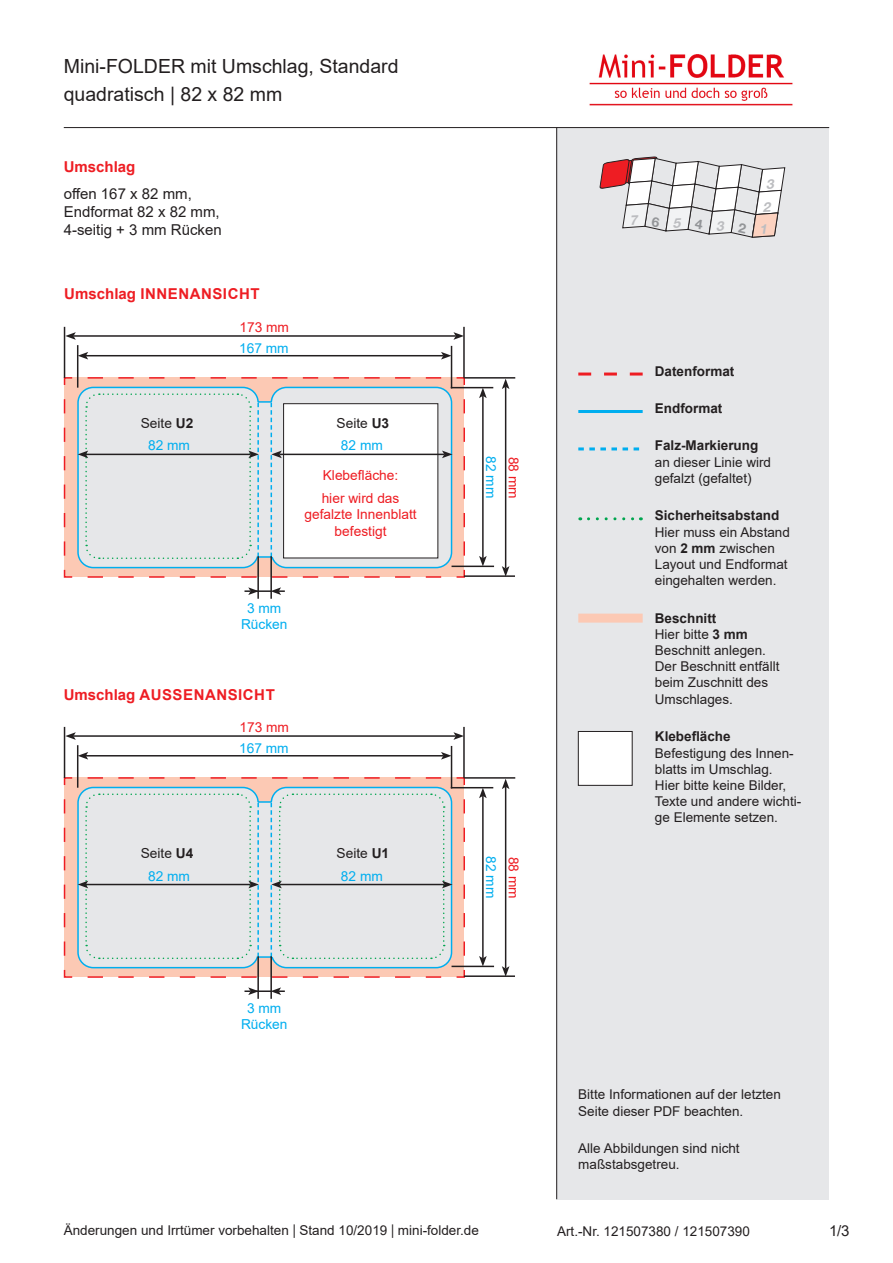
<style>
.page{position:relative;width:893px;height:1263px;background:#fff}
.page>*{position:absolute;margin:0;border:0;box-sizing:border-box;transform-origin:0 0}
.t1{font:19.5px/28.5px "Arial";color:#231f20}
.t2{font:15px/18px "Arial";color:#231f20}
.t3{font:700 15px "Arial";letter-spacing:.035em;color:#ee1d23}
.t4{font:700 15px "Arial";color:#ee1d23}
.t5{font:13.65px/23px "Arial";color:#ee1d23}
.t6{font:13.65px/16.5px "Arial";color:#00aeef;text-align:center}
.t7{font:13.65px "Arial";color:#231f20}
.t8{font:13.5px/16.2px "Arial";color:#231f20}
.t9{font:700 13.5px "Arial";color:#231f20}
.s1{font-weight:700}
.s2{font-family:"Dax"}
</style>
<div class="page">
<div style="left:556px;top:128px;width:273px;height:1071px;background:#e6e7e9"></div>
<hr style="left:64px;top:127px;width:765px;height:1px;background:#231f20">
<svg style="left:63px;top:376px;width:403px;height:202px;background:#f5c1b1"></svg>
<svg style="left:63px;top:776px;width:403px;height:202px;background:#f5c1b1"></svg>
<div style="left:78px;top:387px;width:180px;height:181px;background:#e6e7e9;border-radius:15px"></div>
<div style="left:77px;top:387px;width:182px;height:181px;border:2px solid #00aeef;border-radius:15px"></div>
<div style="left:78px;top:787px;width:180px;height:181px;background:#e6e7e9;border-radius:15px"></div>
<div style="left:77px;top:787px;width:182px;height:181px;border:2px solid #00aeef;border-radius:15px"></div>
<div style="left:271px;top:387px;width:181px;height:181px;background:#e6e7e9;border-radius:15px"></div>
<div style="left:271px;top:387px;width:181px;height:181px;border:2px solid #00aeef;border-radius:15px"></div>
<div style="left:271px;top:787px;width:181px;height:181px;background:#e6e7e9;border-radius:15px"></div>
<div style="left:271px;top:787px;width:181px;height:181px;border:2px solid #00aeef;border-radius:15px"></div>
<div style="left:284px;top:404px;width:154px;height:154px;background:#fff"></div>
<div style="left:283px;top:403px;width:155px;height:155px;border:1px solid #231f20"></div>
<hr style="left:64px;top:327px;width:1px;height:51px;background:#231f20">
<hr style="left:64px;top:727px;width:1px;height:51px;background:#231f20">
<hr style="left:77px;top:345px;width:1px;height:43px;background:#231f20">
<hr style="left:77px;top:745px;width:1px;height:43px;background:#231f20">
<hr style="left:463px;top:327px;width:2px;height:51px;background:#231f20">
<hr style="left:463px;top:727px;width:2px;height:51px;background:#231f20">
<hr style="left:451px;top:346px;width:1px;height:42px;background:#231f20">
<hr style="left:451px;top:746px;width:1px;height:42px;background:#231f20">
<hr style="left:451px;top:387px;width:42px;height:1px;background:#231f20">
<hr style="left:451px;top:787px;width:42px;height:1px;background:#231f20">
<hr style="left:464px;top:377px;width:51px;height:2px;background:#231f20">
<hr style="left:464px;top:777px;width:51px;height:2px;background:#231f20">
<hr style="left:452px;top:566px;width:42px;height:1px;background:#231f20">
<hr style="left:452px;top:966px;width:42px;height:1px;background:#231f20">
<hr style="left:464px;top:575px;width:51px;height:2px;background:#231f20">
<hr style="left:464px;top:975px;width:51px;height:2px;background:#231f20">
<hr style="left:482px;top:396px;width:2px;height:162px;background:#231f20">
<svg style="left:479px;top:388px;width:8px;height:10px"></svg>
<svg style="left:479px;top:556px;width:8px;height:10px"></svg>
<hr style="left:482px;top:796px;width:2px;height:162px;background:#231f20">
<svg style="left:479px;top:788px;width:8px;height:10px"></svg>
<svg style="left:479px;top:956px;width:8px;height:10px"></svg>
<hr style="left:505px;top:387px;width:1px;height:181px;background:#231f20">
<svg style="left:502px;top:379px;width:7px;height:10px"></svg>
<svg style="left:502px;top:566px;width:7px;height:11px"></svg>
<hr style="left:505px;top:787px;width:1px;height:181px;background:#231f20">
<svg style="left:502px;top:779px;width:7px;height:10px"></svg>
<svg style="left:502px;top:966px;width:7px;height:10px"></svg>
<hr style="left:86px;top:355px;width:357px;height:1px;background:#231f20">
<svg style="left:78px;top:352px;width:10px;height:7px"></svg>
<svg style="left:441px;top:352px;width:10px;height:7px"></svg>
<hr style="left:86px;top:755px;width:357px;height:1px;background:#231f20">
<svg style="left:78px;top:752px;width:10px;height:8px"></svg>
<svg style="left:441px;top:752px;width:10px;height:8px"></svg>
<hr style="left:279px;top:454px;width:165px;height:1px;background:#231f20">
<svg style="left:78px;top:393px;width:204px;height:167px"></svg>
<svg style="left:442px;top:450px;width:10px;height:8px"></svg>
<svg style="left:78px;top:793px;width:374px;height:167px"></svg>
<hr style="left:73px;top:335px;width:383px;height:2px;background:#231f20">
<svg style="left:65px;top:332px;width:11px;height:8px"></svg>
<svg style="left:453px;top:332px;width:11px;height:8px"></svg>
<hr style="left:73px;top:735px;width:383px;height:2px;background:#231f20">
<svg style="left:65px;top:732px;width:11px;height:8px"></svg>
<svg style="left:453px;top:732px;width:11px;height:8px"></svg>
<hr style="left:257px;top:556px;width:2px;height:43px;background:#231f20">
<hr style="left:257px;top:956px;width:2px;height:43px;background:#231f20">
<hr style="left:270px;top:556px;width:2px;height:43px;background:#231f20">
<hr style="left:270px;top:956px;width:2px;height:43px;background:#231f20">
<svg style="left:244px;top:587px;width:41px;height:8px"></svg>
<svg style="left:244px;top:987px;width:41px;height:8px"></svg>
<hr style="left:556px;top:128px;width:1px;height:1071px;background:#231f20">
<img style="left:589px;top:54px;width:204px;height:52px">
<svg style="left:578px;top:372px;width:65px;height:3px"></svg>
<hr style="left:578px;top:410px;width:65px;height:3px;background:#00aeef">
<svg style="left:578px;top:447px;width:61px;height:3px"></svg>
<svg style="left:588px;top:517px;width:53px;height:3px"></svg>
<div style="left:578px;top:614px;width:65px;height:9px;background:#fcc9b4"></div>
<div style="left:578px;top:731px;width:54px;height:54px;background:#fff"></div>
<div style="left:578px;top:731px;width:55px;height:55px;border:1px solid #231f20"></div>
<svg style="left:599px;top:156px;width:186px;height:81px"></svg>
<h1 class="t1" style="left:64px;top:51px;width:336px">Mini-FOLDER mit Umschlag, Standard quadratisch | 82 x 82 mm</h1>
<p class="t4" style="left:64px;top:157px;width:73px">Umschlag</p>
<p class="t2" style="left:64px;top:185px;width:159px">offen 167 x 82 mm,<br>Endformat 82 x 82 mm,<br>4-seitig + 3 mm Rücken</p>
<p class="t3" style="left:64px;top:283px;width:197px">Umschlag INNENANSICHT</p>
<p class="t5" style="left:239px;top:315px;width:51px">173 mm</p>
<p class="t6" style="left:239px;top:340px;width:51px">167 mm</p>
<p class="t7" style="left:141px;top:414px;width:54px">Seite <span class="s1">U2</span></p>
<p class="t6" style="left:148px;top:437px;width:43px">82 mm</p>
<p class="t7" style="left:337px;top:414px;width:54px">Seite <span class="s1">U3</span></p>
<p class="t6" style="left:341px;top:437px;width:43px">82 mm</p>
<p class="t5" style="left:322px;top:463px;width:79px">Klebefläche: hier wird das</p>
<p class="t5" style="left:304px;top:506px;width:114px;line-height:16.5px;text-align:center">gefalzte Innenblatt befestigt</p>
<p class="t6" style="left:241px;top:599px;width:48px">3 mm<br>Rücken</p>
<p class="t3" style="left:64px;top:684px;width:213px">Umschlag AUSSENANSICHT</p>
<p class="t5" style="left:239px;top:715px;width:51px">173 mm</p>
<p class="t6" style="left:239px;top:740px;width:51px">167 mm</p>
<p class="t7" style="left:141px;top:844px;width:54px">Seite <span class="s1">U4</span></p>
<p class="t6" style="left:148px;top:867px;width:43px">82 mm</p>
<p class="t7" style="left:337px;top:844px;width:54px">Seite <span class="s1">U1</span></p>
<p class="t6" style="left:341px;top:867px;width:43px">82 mm</p>
<p class="t6" style="left:499px;top:456px;width:43px;rotate:90deg">82 mm</p>
<p class="t5" style="left:525px;top:457px;width:43px;rotate:90deg">88 mm</p>
<p class="t6" style="left:499px;top:856px;width:43px;rotate:90deg">82 mm</p>
<p class="t5" style="left:525px;top:857px;width:43px;rotate:90deg">88 mm</p>
<p class="t9" style="left:655px;top:361px;width:81px">Datenformat</p>
<p class="t9" style="left:655px;top:399px;width:69px">Endformat</p>
<p class="t9" style="left:655px;top:436px;width:105px">Falz-Markierung</p>
<p class="t8" style="left:655px;top:454px;width:118px">an dieser Linie wird gefalzt (gefaltet)</p>
<p class="t9" style="left:655px;top:506px;width:126px">Sicherheitsabstand</p>
<p class="t8" style="left:655px;top:524px;width:137px">Hier muss ein Abstand von <span class="s1">2 mm</span> zwischen<br>Layout und Endformat eingehalten werden.</p>
<p class="t8" style="left:655px;top:610px;width:126px"><span class="s1">Beschnitt<br></span>Hier bitte <span class="s1">3 mm<br></span>Beschnitt anlegen.<br>Der Beschnitt entfällt beim Zuschnitt des<br>Umschlages.</p>
<p class="t9" style="left:655px;top:727px;width:77px">Klebefläche</p>
<p class="t8" style="left:655px;top:744px;width:148px">Befestigung des Innen&shy;blatts im Umschlag.<br>Hier bitte keine Bilder,<br>Texte und andere wichti&shy;ge Elemente setzen.</p>
<p class="t6" style="left:241px;top:999px;width:48px">3 mm<br>Rücken</p>
<p class="t8" style="left:64px;top:1222px;width:417px">Änderungen und Irrtümer vorbehalten <span class="s2">|</span> Stand 10/2019 <span class="s2">|</span> mini-folder.de</p>
<p class="t8" style="left:578px;top:1086px;width:204px">Bitte Informationen auf der letzten<br>Seite dieser PDF beachten.</p>
<p class="t8" style="left:578px;top:1140px;width:163px">Alle Abbildungen sind nicht maßstabsgetreu.</p>
<p class="t8" style="left:557px;top:1223px;width:194px">Art.-Nr. 121507380 / 121507390</p>
<p class="t2" style="left:829px;top:1221px;width:22px">1/3</p>
</div>
